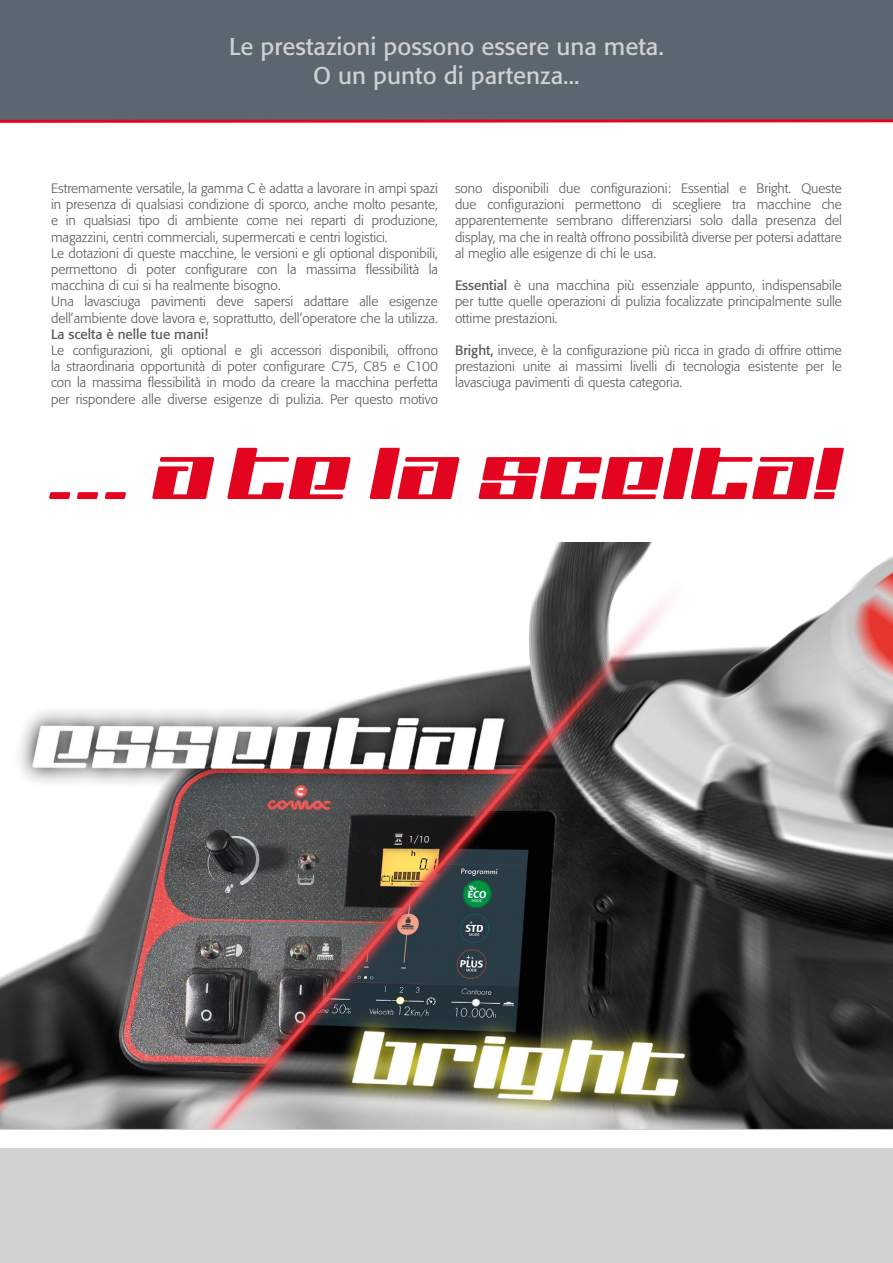
<style>
.page{position:relative;width:893px;height:1263px;background:#fff}
.page>*{position:absolute;margin:0;border:0;box-sizing:border-box;transform-origin:0 0}
.t1{font:24px/28.8px "Formata";color:#d0d2d2;text-align:center}
.t2{font:300 13.5px/16.2px "Formata";color:#575756;text-align:justify}
.t3{font:13.5px "Formata";color:#575756}
.s1{font-weight:400}
</style>
<div class="page">
<img style="left:0;top:543px;width:893px;height:586px">
<hr style="left:0;top:1129px;width:893px;height:1px;background:#d0d2d2">
<div style="left:0;top:0;width:893px;height:122px;background:#5b6670"></div>
<svg style="left:0;top:119px;width:893px;height:4px;background:#d22d42"></svg>
<div style="left:0;top:1148px;width:893px;height:115px;background:#d0d2d2"></div>
<svg style="left:105px;top:492px;width:21px;height:7px"></svg>
<svg style="left:77px;top:492px;width:21px;height:7px"></svg>
<svg style="left:49px;top:492px;width:21px;height:7px"></svg>
<svg style="left:152px;top:457px;width:62px;height:42px"></svg>
<svg style="left:227px;top:448px;width:124px;height:51px"></svg>
<svg style="left:370px;top:448px;width:89px;height:51px"></svg>
<svg style="left:479px;top:448px;width:365px;height:51px"></svg>
<h1 class="t1" style="left:229px;top:32px;width:436px">Le prestazioni possono essere una meta.<br>O un punto di partenza...</h1>
<p class="t2" style="left:51px;top:180px;width:388px;text-align:left">Estremamente versatile, la gamma C è adatta a lavorare in ampi spazi in presenza di qualsiasi condizione di sporco, anche molto pesante, e in qualsiasi tipo di ambiente come nei reparti di produzione, magazzini, centri commerciali, supermercati e centri logistici.<br>Le dotazioni di queste macchine, le versioni e gli optional disponibili, permettono di poter configurare con la massima flessibilità la macchina di cui si ha realmente bisogno.<br>Una lavasciuga pavimenti deve sapersi adattare alle esigenze dell’ambiente dove lavora e, soprattutto, dell’operatore che la utilizza.</p>
<p class="t3" style="left:51px;top:326px;width:159px">La scelta è nelle tue mani!</p>
<p class="t2" style="left:51px;top:342px;width:388px">Le configurazioni, gli optional e gli accessori disponibili, offrono la straordinaria opportunità di poter configurare C75, C85 e C100 con la massima flessibilità in modo da creare la macchina perfetta per rispondere alle diverse esigenze di pulizia. Per questo motivo</p>
<p class="t2" style="left:455px;top:180px;width:388px">sono disponibili due configurazioni: Essential e Bright. Queste due configurazioni permettono di scegliere tra macchine che apparentemente sembrano differenziarsi solo dalla presenza del display, ma che in realtà offrono possibilità diverse per potersi adattare al meglio alle esigenze di chi le usa.</p>
<p class="t2" style="left:455px;top:277px;width:388px"><span class="s1">Essential</span> è una macchina più essenziale appunto, indispensabile per tutte quelle operazioni di pulizia focalizzate principalmente sulle ottime prestazioni.</p>
<p class="t2" style="left:455px;top:342px;width:388px"><span class="s1">Bright,</span> invece, è la configurazione più ricca in grado di offrire ottime prestazioni unite ai massimi livelli di tecnologia esistente per le lavasciuga pavimenti di questa categoria.</p>
</div>
